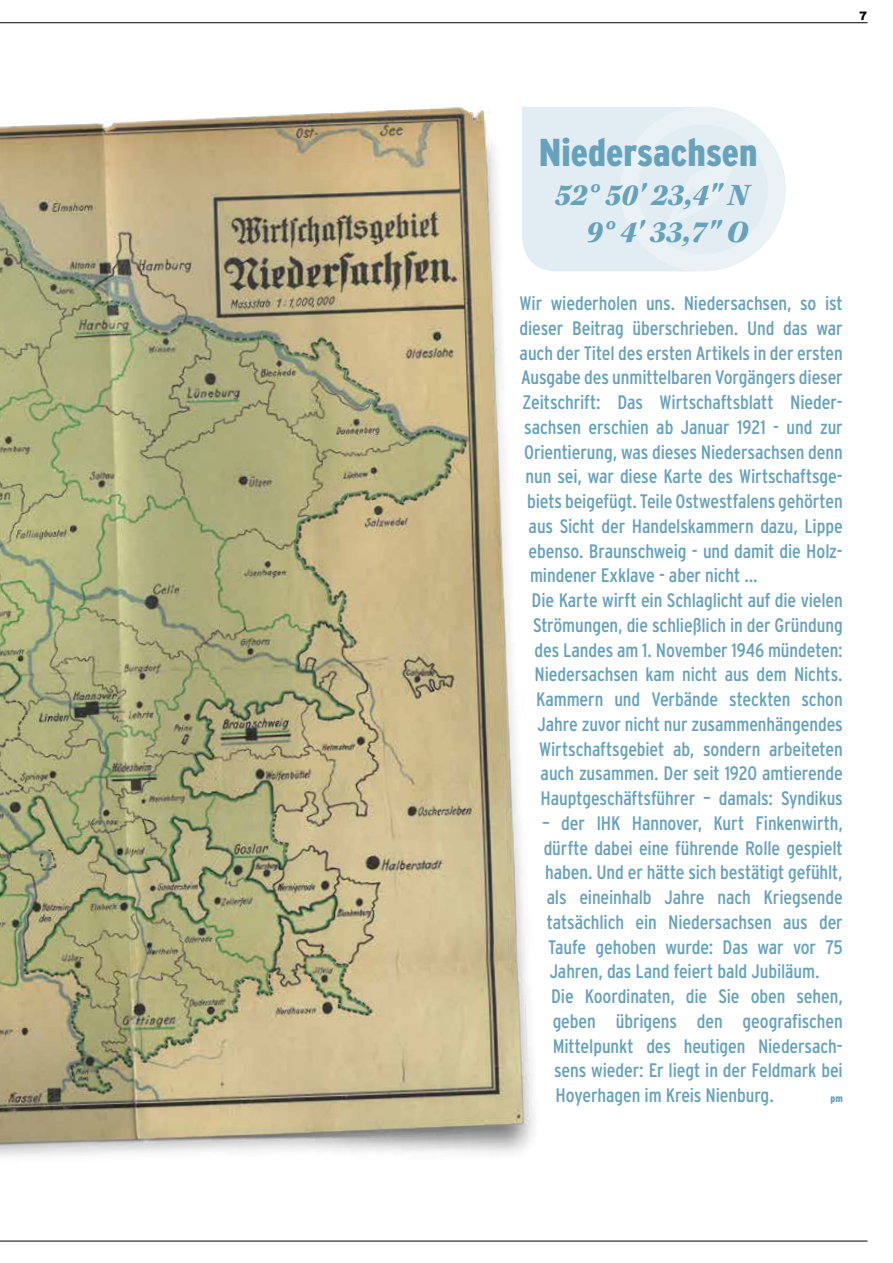
<style>
.page{position:relative;width:893px;height:1263px;background:#fff}
.page>*{position:absolute;margin:0;border:0;box-sizing:border-box;transform-origin:0 0}
.t1{font:900 condensed 38.85px "Interstate";color:#67a2bd}
.t2{font:italic 900 31.95px/37.3px "Kepler Std";color:#67a2bd;text-align:right}
.t3{font:condensed 19.5px "Interstate";letter-spacing:-.01em;color:#67a2bd}
.t4{font:900 12px "Interstate";color:#000}
.t5{font:900 condensed 10.5px "Interstate";color:#67a2bd}
</style>
<div class="page">
<svg style="left:679px;top:107px;width:107px;height:164px"></svg>
<img style="left:0;top:107px;width:679px;height:1134px">
<hr style="left:0;top:1241px;width:867px;height:1px;background:#000">
<hr style="left:0;top:22px;width:867px;height:1px;background:#000">
<p class="t4" style="left:859px;top:9px;width:10px">7</p>
<h1 class="t1" style="left:539px;top:129px;width:220px">Niedersachsen</h1>
<h2 class="t2" style="left:554px;top:177px;width:195px">52° 50' 23,4" N<br>9° 4' 33,7" O</h2>
<p class="t3" style="left:520px;top:291px;width:325px">Wir wiederholen uns. Niedersachsen, so ist</p>
<p class="t3" style="left:520px;top:316px;width:325px">dieser Beitrag überschrieben. Und das war</p>
<p class="t3" style="left:520px;top:341px;width:325px">auch der Titel des ersten Artikels in der ersten</p>
<p class="t3" style="left:521px;top:366px;width:323px">Ausgabe des unmittelbaren Vorgängers dieser</p>
<p class="t3" style="left:523px;top:390px;width:322px">Zeitschrift: Das Wirtschaftsblatt Nieder-</p>
<p class="t3" style="left:524px;top:415px;width:320px">sachsen erschien ab Januar 1921 - und zur</p>
<p class="t3" style="left:524px;top:440px;width:320px">Orientierung, was dieses Niedersachsen denn</p>
<p class="t3" style="left:526px;top:465px;width:319px">nun sei, war diese Karte des Wirtschaftsge-</p>
<p class="t3" style="left:527px;top:489px;width:317px">biets beigefügt. Teile Ostwestfalens gehörten</p>
<p class="t3" style="left:529px;top:514px;width:316px">aus Sicht der Handelskammern dazu, Lippe</p>
<p class="t3" style="left:529px;top:539px;width:316px">ebenso. Braunschweig - und damit die Holz-</p>
<p class="t3" style="left:530px;top:564px;width:229px">mindener Exklave - aber nicht ...</p>
<p class="t3" style="left:532px;top:588px;width:313px">Die Karte wirft ein Schlaglicht auf die vielen</p>
<p class="t3" style="left:533px;top:613px;width:311px">Strömungen, die schließlich in der Gründung</p>
<p class="t3" style="left:535px;top:638px;width:310px">des Landes am 1. November 1946 mündeten:</p>
<p class="t3" style="left:535px;top:663px;width:310px">Niedersachsen kam nicht aus dem Nichts.</p>
<p class="t3" style="left:536px;top:687px;width:308px">Kammern und Verbände steckten schon</p>
<p class="t3" style="left:538px;top:712px;width:307px">Jahre zuvor nicht nur zusammenhängendes</p>
<p class="t3" style="left:539px;top:737px;width:305px">Wirtschaftsgebiet ab, sondern arbeiteten</p>
<p class="t3" style="left:541px;top:761px;width:304px">auch zusammen. Der seit 1920 amtierende</p>
<p class="t3" style="left:541px;top:786px;width:304px">Hauptgeschäftsführer – damals: Syndikus</p>
<p class="t3" style="left:542px;top:811px;width:302px">– der IHK Hannover, Kurt Finkenwirth,</p>
<p class="t3" style="left:544px;top:836px;width:301px">dürfte dabei eine führende Rolle gespielt</p>
<p class="t3" style="left:545px;top:860px;width:299px">haben. Und er hätte sich bestätigt gefühlt,</p>
<p class="t3" style="left:547px;top:885px;width:298px">als eineinhalb Jahre nach Kriegsende</p>
<p class="t3" style="left:547px;top:910px;width:298px">tatsächlich ein Niedersachsen aus der</p>
<p class="t3" style="left:548px;top:935px;width:296px">Taufe gehoben wurde: Das war vor 75</p>
<p class="t3" style="left:550px;top:959px;width:272px">Jahren, das Land feiert bald Jubiläum.</p>
<p class="t3" style="left:551px;top:984px;width:293px">Die Koordinaten, die Sie oben sehen,</p>
<p class="t3" style="left:553px;top:1009px;width:292px">geben übrigens den geografischen</p>
<p class="t3" style="left:553px;top:1034px;width:292px">Mittelpunkt des heutigen Niedersach-</p>
<p class="t3" style="left:554px;top:1058px;width:290px">sens wieder: Er liegt in der Feldmark bei</p>
<p class="t3" style="left:556px;top:1083px;width:220px">Hoyerhagen im Kreis Nienburg.</p>
<p class="t5" style="left:830px;top:1092px;width:14px">pm</p>
</div>
